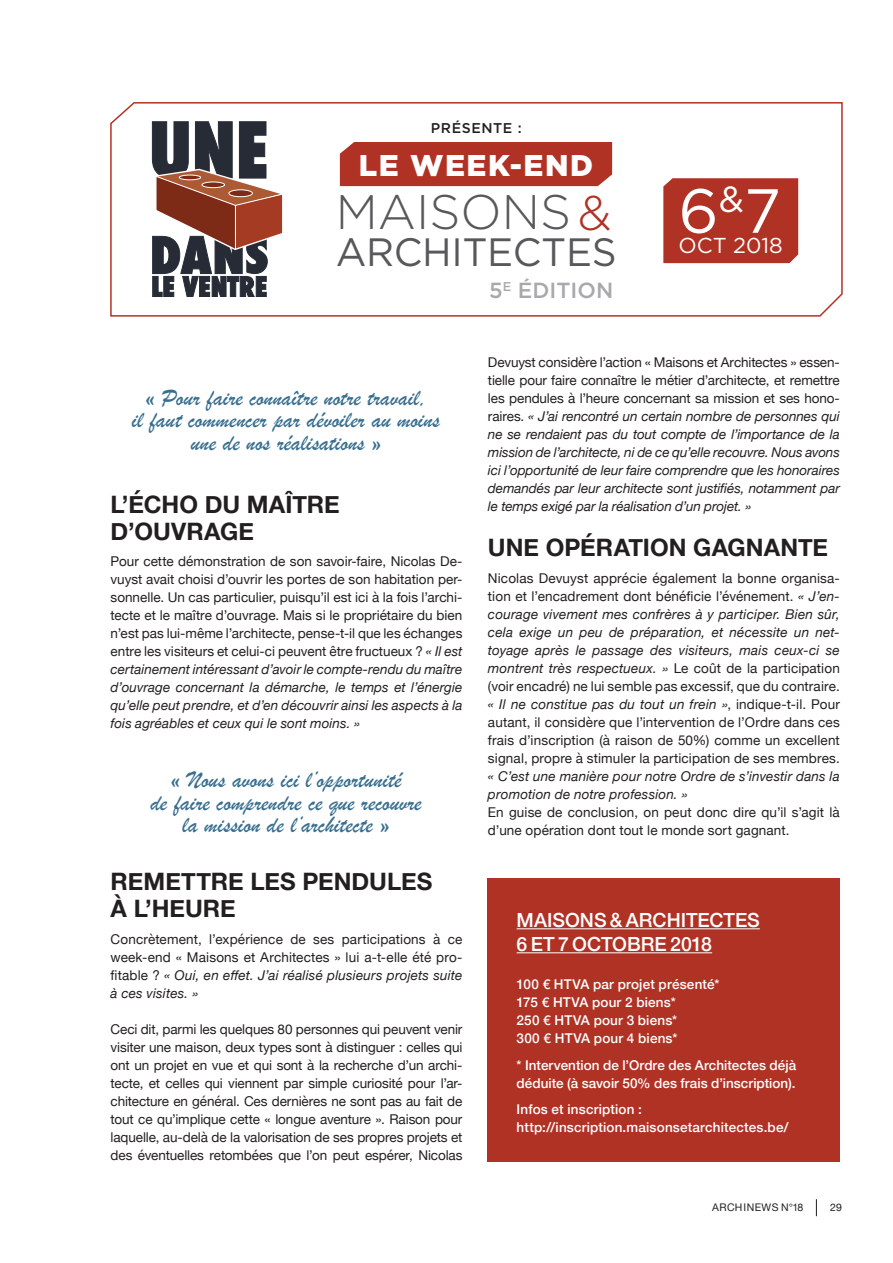
<style>
.page{position:relative;width:893px;height:1263px;background:#fff}
.page>*{position:absolute;margin:0;border:0;box-sizing:border-box;transform-origin:0 0}
.t1{font:62.25px "Gotham";color:#fff}
.t2{font:300 48.45px "Gotham";color:#57585a}
.t3{font:39.45px "Gotham";letter-spacing:-.01em;color:#57585a}
.t4{font:900 30px "Gotham";letter-spacing:.05em;color:#fff}
.t5{font:24px/22.5px "Brush Script";color:#386e8f;text-align:center}
.t6{font:700 24px "Helvetica Neue";color:#231f20}
.t7{font:500 21.9px "Gotham";color:#a8a9ad}
.t8{font:21.6px "Gotham";color:#fff}
.t9{font:500 19.5px "Helvetica Neue";color:#fff}
.t10{font:500 14.1px "Gotham";letter-spacing:.04em;color:#231f20}
.t11{font:13.5px/18px "Helvetica Neue";letter-spacing:.01em;color:#231f20;text-align:justify}
.t12{font:italic 13.5px/18px "Helvetica Neue";letter-spacing:.005em;color:#231f20;text-align:justify}
.t13{font:500 13.5px/18px "Helvetica Neue";letter-spacing:.01em;color:#fff}
.t14{font:10.5px "Helvetica Neue";letter-spacing:.04em;color:#231f20}
.s1{color:#b03225}
.s2{font-style:italic}
.s3{font-style:normal}
</style>
<div class="page">
<svg style="left:816px;top:1199px;width:1px;height:17px"></svg>
<svg style="left:110px;top:102px;width:733px;height:215px"></svg>
<svg style="left:152px;top:121px;width:132px;height:176px"></svg>
<div style="left:340px;top:142px;width:272px;height:44px;background:#b03225"></div>
<div style="left:663px;top:178px;width:135px;height:85px;background:#b03225"></div>
<div style="left:487px;top:878px;width:353px;height:284px;background:#b03225"></div>
<hr style="left:517px;top:928px;width:243px;height:1px;background:#fff">
<hr style="left:517px;top:952px;width:195px;height:1px;background:#fff">
<p class="t10" style="left:431px;top:119px;width:92px">PRÉSENTE :</p>
<h3 class="t4" style="left:359px;top:144px;width:236px">LE WEEK-END</h3>
<h2 class="t2" style="left:336px;top:182px;width:277px">MAISONS<span class="s1">&amp;</span></h2>
<h3 class="t3" style="left:336px;top:227px;width:282px">ARCHITECTES</h3>
<h3 class="t7" style="left:489px;top:276px;width:126px">5<sup>E</sup> ÉDITION</h3>
<h1 class="t1" style="left:678px;top:171px;width:104px">6<sup>&amp;</sup>7</h1>
<h3 class="t8" style="left:678px;top:232px;width:106px">OCT 2018</h3>
<h3 class="t5" style="left:132px;top:386px;width:310px">« Pour faire connaître notre travail,<br>il faut commencer par dévoiler au moins une de nos réalisations »</h3>
<h3 class="t6" style="left:111px;top:485px;width:52px">L’ÉCHO</h3>
<h3 class="t6" style="left:205px;top:485px;width:119px">DU MAÎTRE</h3>
<h3 class="t6" style="left:111px;top:512px;width:94px">D’OUVRAGE</h3>
<p class="t11" style="left:111px;top:553px;width:353px">Pour cette démonstration de son savoir-faire, Nicolas De&shy;vuyst avait choisi d’ouvrir les portes de son habitation per&shy;sonnelle. Un cas particulier, puisqu’il est ici à la fois l’archi&shy;tecte et le maître d’ouvrage. Mais si le propriétaire du bien n’est pas lui-même l’architecte, pense-t-il que les échanges entre les visiteurs et celui-ci peuvent être fructueux ? <span class="s2">« Il est certainement intéressant d’avoir le compte-rendu du maître d’ouvrage concernant la démarche, le temps et l’énergie qu’elle peut prendre, et d’en découvrir ainsi les aspects à la fois agréables et ceux qui le sont moins. »</span></p>
<h3 class="t5" style="left:150px;top:769px;width:273px">« Nous avons ici l’opportunité<br>de faire comprendre ce que recouvre la mission de l’architecte »</h3>
<h3 class="t6" style="left:111px;top:863px;width:156px">REMETTRE LES</h3>
<h3 class="t6" style="left:302px;top:863px;width:18px">PEND</h3>
<h3 class="t6" style="left:369px;top:863px;width:34px">ULES</h3>
<h3 class="t6" style="left:111px;top:890px;width:109px">À L’HEURE</h3>
<p class="t11" style="left:111px;top:931px;width:353px">Concrètement, l’expérience de ses participations à ce week-end « Maisons et Architectes » lui a-t-elle été pro&shy;fitable ? <span class="s2">« Oui, en effet. J’ai réalisé plusieurs projets suite à ces visites. »</span></p>
<p class="t11" style="left:111px;top:1021px;width:353px">Ceci dit, parmi les quelques 80 personnes qui peuvent venir visiter une maison, deux types sont à distinguer : celles qui ont un projet en vue et qui sont à la recherche d’un archi&shy;tecte, et celles qui viennent par simple curiosité pour l’ar&shy;chitecture en général. Ces dernières ne sont pas au fait de tout ce qu’implique cette « longue aventure ». Raison pour laquelle, au-delà de la valorisation de ses propres projets et des éventuelles retombées que l’on peut espérer, Nicolas</p>
<p class="t12" style="left:488px;top:354px;width:353px"><span class="s3">Devuyst considère l’action « Maisons et Architectes » essen&shy;tielle pour faire connaître le métier d’architecte, et remettre les pendules à l’heure concernant sa mission et ses hono&shy;raires.</span> « J’ai rencontré un certain nombre de personnes qui ne se rendaient pas du tout compte de l’importance de la mission de l’architecte, ni de ce qu’elle recouvre. Nous avons ici l’opportunité de leur faire comprendre que les honoraires demandés par leur architecte sont justifiés, notamment par le temps exigé par la réalisation d’un projet. »</p>
<h3 class="t6" style="left:488px;top:529px;width:18px">UNE</h3>
<h3 class="t6" style="left:546px;top:529px;width:112px">OPÉRATION</h3>
<h3 class="t6" style="left:693px;top:529px;width:19px">GAGNAN</h3>
<h3 class="t6" style="left:798px;top:529px;width:29px">TE</h3>
<p class="t11" style="left:488px;top:570px;width:353px">Nicolas Devuyst apprécie également la bonne organisa&shy;tion et l’encadrement dont bénéficie l’événement. <span class="s2">« J’en&shy;courage vivement mes confrères à y participer. Bien sûr, cela exige un peu de préparation, et nécessite un net&shy;toyage après le passage des visiteurs, mais ceux-ci se montrent très respectueux. »</span> Le coût de la participation (voir encadré) ne lui semble pas excessif, que du contraire. <span class="s2">« Il ne constitue pas du tout un frein »</span>, indique-t-il. Pour autant, il considère que l’intervention de l’Ordre dans ces frais d’inscription (à raison de 50%) comme un excellent signal, propre à stimuler la participation de ses membres.</p>
<p class="t12" style="left:488px;top:768px;width:353px">« C’est une manière pour notre Ordre de s’investir dans la promotion de notre profession. »</p>
<p class="t11" style="left:488px;top:804px;width:353px">En guise de conclusion, on peut donc dire qu’il s’agit là d’une opération dont tout le monde sort gagnant.</p>
<h3 class="t9" style="left:517px;top:905px;width:31px">Maisons</h3>
<h3 class="t9" style="left:610px;top:905px;width:83px">&amp; Architectes</h3>
<h3 class="t9" style="left:517px;top:929px;width:70px">6 et 7 octobre</h3>
<h3 class="t9" style="left:670px;top:929px;width:43px">2018</h3>
<p class="t13" style="left:517px;top:974px;width:204px">100 € HTVA par projet présenté*<br>175 € HTVA pour 2 biens*<br>250 € HTVA pour 3 biens*<br>300 € HTVA pour 4 biens*</p>
<p class="t13" style="left:517px;top:1055px;width:281px">* Intervention de l’Ordre des Architectes déjà déduite (à savoir 50% des frais d’inscription).</p>
<p class="t13" style="left:517px;top:1099px;width:273px">Infos et inscription : http://inscription.maisonsetarchitectes.be/</p>
<p class="t14" style="left:712px;top:1199px;width:93px">Archinews N°18</p>
<p class="t14" style="left:830px;top:1199px;width:13px">29</p>
</div>
